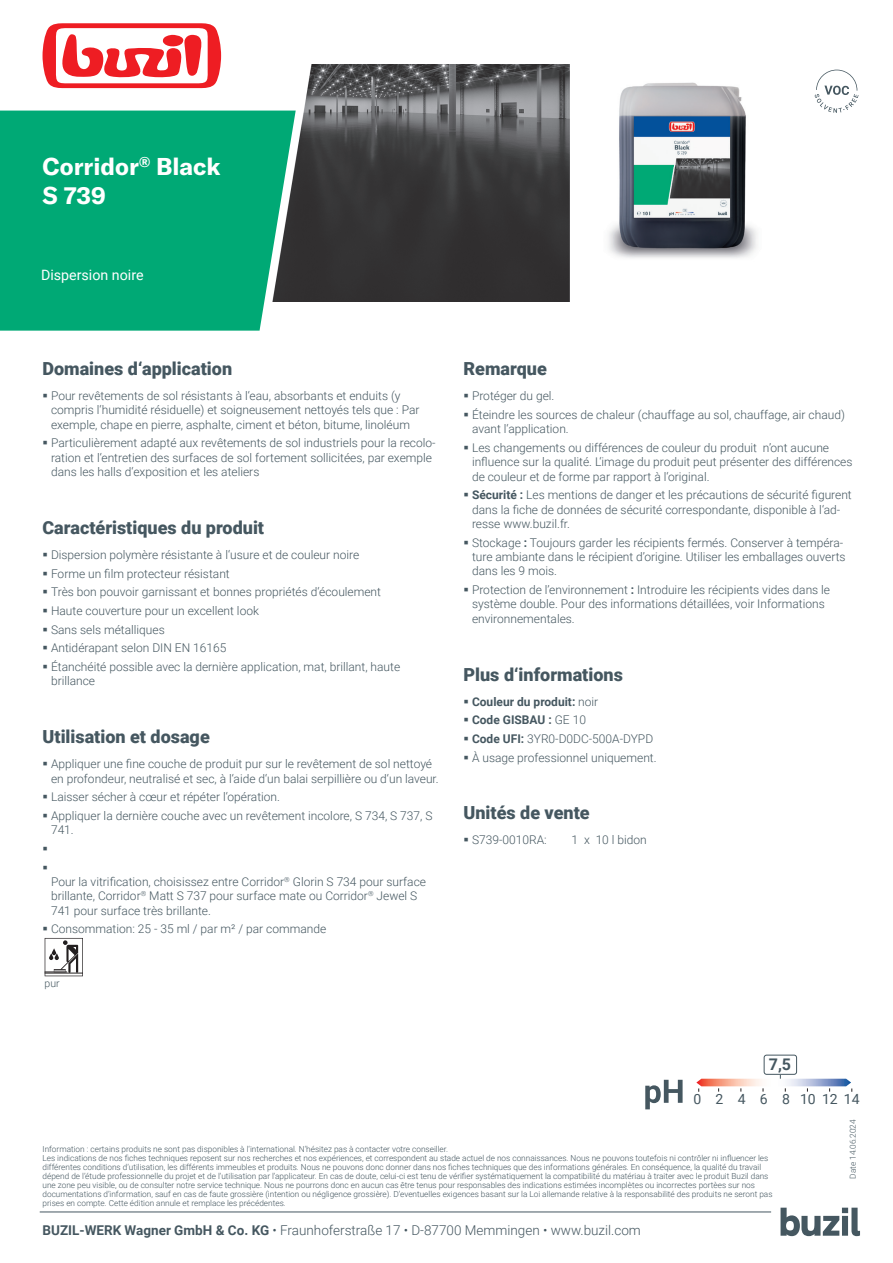
<style>
.page{position:relative;width:893px;height:1263px;background:#fff}
.page>*{position:absolute;margin:0;border:0;box-sizing:border-box;transform-origin:0 0}
.t1{font:700 24px/28.8px "GT America LCG";color:#fff}
.t2{font:900 18px "Roboto";color:#455760}
.t3{font:700 16.05px "Roboto";color:#455760}
.t4{font:14.25px "Roboto";color:#fff}
.t5{font:13.95px "Roboto";color:#455760}
.t6{font:300 13.5px "Roboto";color:#455760}
.t7{font:300 12px/14.4px "Roboto";color:#455760}
.t8{font:700 12px "Roboto";color:#455760}
.t9{font:300 10.5px "Roboto";color:#455760}
.t10{font:300 8.25px/9px "Roboto";color:#455760}
.s1{font-weight:700}
.s2{font-weight:300}
</style>
<div class="page">
<img style="left:269px;top:64px;width:300px;height:238px">
<svg style="left:814px;top:69px;width:45px;height:44px"></svg>
<svg style="left:43px;top:23px;width:178px;height:65px"></svg>
<div style="left:0;top:111px;width:296px;height:220px;background:#00a975"></div>
<svg style="left:45px;top:938px;width:38px;height:38px"></svg>
<hr style="left:40px;top:1212px;width:731px;height:1px;background:#455760">
<svg style="left:780px;top:1208px;width:80px;height:28px"></svg>
<img style="left:608px;top:82px;width:149px;height:176px">
<svg style="left:645px;top:1080px;width:38px;height:29px"></svg>
<svg style="left:696px;top:1075px;width:156px;height:17px"></svg>
<div style="left:764px;top:1054px;width:33px;height:21px;border:1px solid #455760;border-radius:2px"></div>
<h1 class="t1" style="left:43px;top:152px;width:180px">Corridor<sup>®</sup> Black<br>S 739</h1>
<p class="t4" style="left:41px;top:265px;width:104px">Dispersion noire</p>
<h2 class="t2" style="left:43px;top:356px;width:191px">Domaines d‘application</h2>
<p class="t7" style="left:51px;top:388px;width:370px;text-indent:-9px">▪ Pour revêtements de sol résistants à l‘eau, absorbants et enduits (y compris l‘humidité résiduelle) et soigneusement nettoyés tels que : Par exemple, chape en pierre, asphalte, ciment et béton, bitume, linoléum</p>
<p class="t7" style="left:51px;top:435px;width:386px;text-indent:-9px">▪ Particulièrement adapté aux revêtements de sol industriels pour la recolo&shy;ration et l‘entretien des surfaces de sol fortement sollicitées, par exemple dans les halls d‘exposition et les ateliers</p>
<h2 class="t2" style="left:43px;top:515px;width:223px">Caractéristiques du produit</h2>
<p class="t7" style="left:43px;top:547px;width:318px">▪ Dispersion polymère résistante à l‘usure et de couleur noire</p>
<p class="t7" style="left:43px;top:566px;width:189px">▪ Forme un film protecteur résistant</p>
<p class="t7" style="left:43px;top:584px;width:340px">▪ Très bon pouvoir garnissant et bonnes propriétés d‘écoulement</p>
<p class="t7" style="left:43px;top:603px;width:218px">▪ Haute couverture pour un excellent look</p>
<p class="t7" style="left:43px;top:622px;width:124px">▪ Sans sels métalliques</p>
<p class="t7" style="left:43px;top:640px;width:185px">▪ Antidérapant selon DIN EN 16165</p>
<p class="t7" style="left:51px;top:659px;width:351px;text-indent:-9px">▪ Étanchéité possible avec la dernière application, mat, brillant, haute brillance</p>
<h2 class="t2" style="left:43px;top:724px;width:169px">Utilisation et dosage</h2>
<p class="t7" style="left:51px;top:756px;width:389px;text-indent:-9px">▪ Appliquer une fine couche de produit pur sur le revêtement de sol nettoyé en profondeur, neutralisé et sec, à l‘aide d‘un balai serpillière ou d‘un laveur.</p>
<p class="t7" style="left:43px;top:789px;width:239px">▪ Laisser sécher à cœur et répéter l‘opération.</p>
<p class="t7" style="left:51px;top:808px;width:383px;text-indent:-9px">▪ Appliquer la dernière couche avec un revêtement incolore, S 734, S 737, S<br>741.</p>
<p class="t7" style="left:51px;top:874px;width:376px">Pour la vitrification, choisissez entre Corridor<sup>®</sup> Glorin S 734 pour surface brillante, Corridor<sup>®</sup> Matt S 737 pour surface mate ou Corridor<sup>®</sup> Jewel S<br>741 pour surface très brillante.</p>
<p class="t7" style="left:43px;top:921px;width:285px">▪ Consommation: 25 - 35 ml / par m² / par commande</p>
<p class="t9" style="left:45px;top:975px;width:17px">pur</p>
<h2 class="t2" style="left:463px;top:356px;width:85px">Remarque</h2>
<p class="t7" style="left:463px;top:388px;width:93px">▪ Protéger du gel.</p>
<p class="t7" style="left:472px;top:407px;width:374px;text-indent:-9px">▪ Éteindre les sources de chaleur (chauffage au sol, chauffage, air chaud) avant l‘application.</p>
<p class="t7" style="left:472px;top:440px;width:382px;text-indent:-9px">▪ Les changements ou différences de couleur du produit n’ont aucune influence sur la qualité. L‘image du produit peut présenter des différences de couleur et de forme par rapport à l‘original.</p>
<p class="t7" style="left:472px;top:487px;width:381px;text-indent:-9px">▪ <span class="s1">Sécurité :</span> Les mentions de danger et les précautions de sécurité figurent dans la fiche de données de sécurité correspondante, disponible à l‘ad&shy;resse www.buzil.fr.</p>
<p class="t7" style="left:472px;top:535px;width:375px;text-indent:-9px">▪ Stockage <span class="s1">:</span> Toujours garder les récipients fermés. Conserver à tempéra&shy;ture ambiante dans le récipient d’origine. Utiliser les emballages ouverts dans les 9 mois.</p>
<p class="t7" style="left:472px;top:582px;width:360px;text-indent:-9px">▪ Protection de l’environnement <span class="s1">:</span> Introduire les récipients vides dans le système double. Pour des informations détaillées, voir Informations environnementales.</p>
<h2 class="t2" style="left:463px;top:662px;width:161px">Plus d‘informations</h2>
<p class="t8" style="left:463px;top:693px;width:136px">▪ Couleur du produit: <span class="s2">noir</span></p>
<p class="t8" style="left:463px;top:712px;width:124px">▪ Code GISBAU : <span class="s2">GE 10</span></p>
<p class="t7" style="left:463px;top:731px;width:191px">▪ <span class="s1">Code UFI:</span> 3YR0-D0DC-500A-DYPD</p>
<p class="t7" style="left:463px;top:750px;width:195px">▪ À usage professionnel uniquement.</p>
<h2 class="t2" style="left:463px;top:800px;width:128px">Unités de vente</h2>
<p class="t7" style="left:463px;top:832px;width:85px">▪ S739-0010RA:</p>
<p class="t7" style="left:571px;top:832px;width:77px">1 x 10 l bidon</p>
<h3 class="t3" style="left:769px;top:1052px;width:24px">7,5</h3>
<p class="t5" style="left:694px;top:1089px;width:168px">0 2 4 6 8 101214</p>
<p class="t10" style="left:43px;top:1144px;width:731px">Information : certains produits ne sont pas disponibles à l‘international. N‘hésitez pas à contacter votre conseiller.<br>Les indications de nos fiches techniques reposent sur nos recherches et nos expériences, et correspondent au stade actuel de nos connaissances. Nous ne pouvons toutefois ni contrôler ni influencer les différentes conditions d’utilisation, les différents immeubles et produits. Nous ne pouvons donc donner dans nos fiches techniques que des informations générales. En conséquence, la qualité du travail dépend de l’étude professionnelle du projet et de l’utilisation par l’applicateur. En cas de doute, celui-ci est tenu de vérifier systématiquement la compatibilité du matériau à traiter avec le produit Buzil dans une zone peu visible, ou de consulter notre service technique. Nous ne pourrons donc en aucun cas être tenus pour responsables des indications estimées incomplètes ou incorrectes portèes sur nos documentations d’information, sauf en cas de faute grossière (intention ou négligence grossière). D’eventuelles exigences basant sur la Loi allemande relative à la responsabilité des produits ne seront pas prises en compte. Cette édition annule et remplace les précédentes.</p>
<p class="t6" style="left:43px;top:1221px;width:600px"><span class="s1">BUZIL-WERK Wagner GmbH &amp; Co. KG</span> • Fraunhoferstraße 17 • D-87700 Memmingen • www.buzil.com</p>
<p class="t10" style="left:848px;top:1179px;width:61px;rotate:-90deg">Date 14.06.2024</p>
</div>
